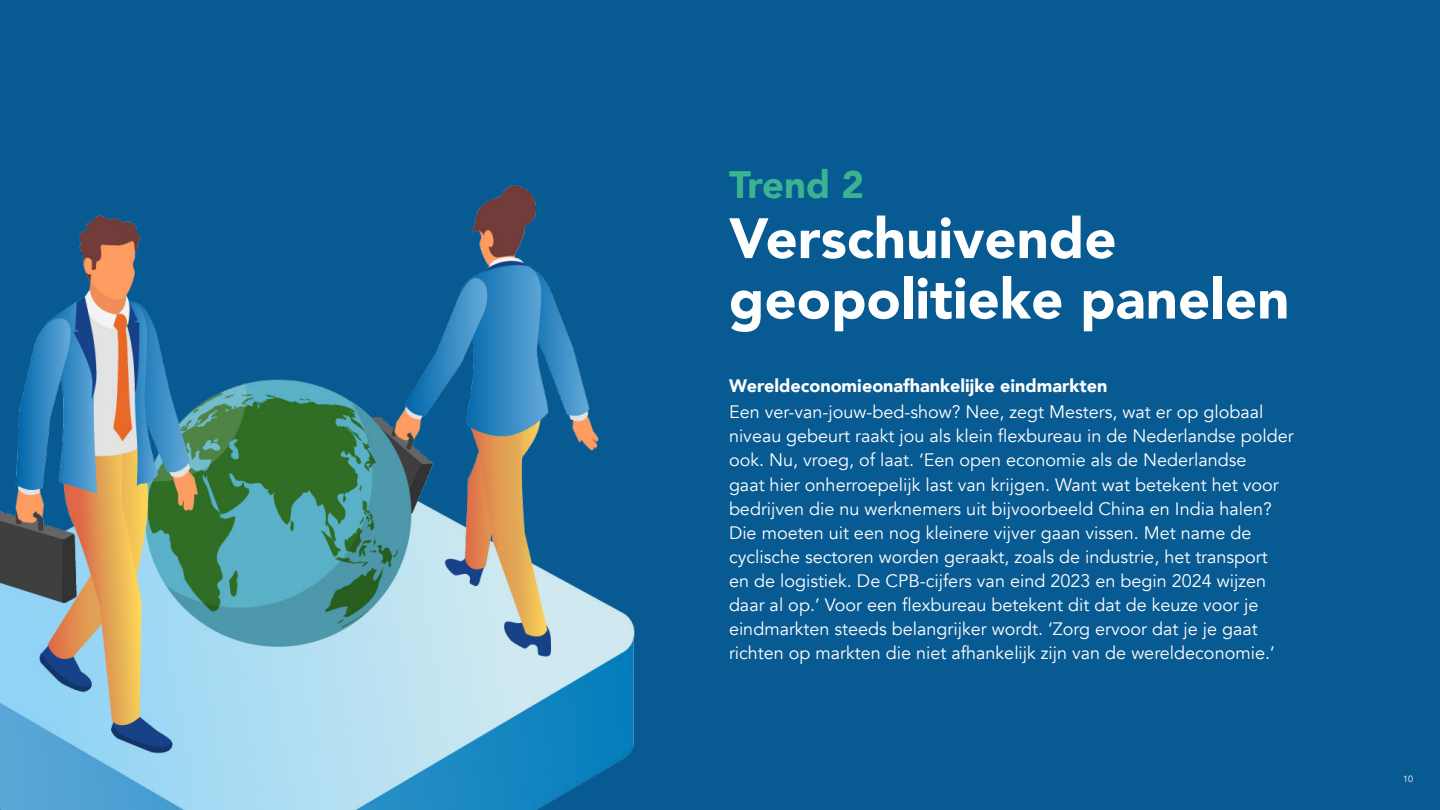
<style>
.page{position:relative;width:1440px;height:810px;background:#085a92}
.page>*{position:absolute;margin:0;border:0;box-sizing:border-box;transform-origin:0 0}
.t1{font:900 56.25px/60.4px "Avenir";color:#fff}
.t2{font:900 38.25px "Avenir";letter-spacing:-.01em;color:#3bb390}
.t3{font:18px/24.1px "Avenir";color:#fff}
.t4{font:900 18px "Avenir";color:#fff}
.t5{font:9px "Avenir";color:#fff}
</style>
<div class="page">
<img style="left:0;top:186px;width:634px;height:624px">
<h2 class="t2" style="left:729px;top:152px;width:137px">Trend 2</h2>
<h1 class="t1" style="left:729px;top:207px;width:562px">Verschuivende geopolitieke panelen</h1>
<p class="t4" style="left:729px;top:370px;width:380px">Wereldeconomieonafhankelijke eindmarkten</p>
<p class="t3" style="left:729px;top:400px;width:566px">Een ver-van-jouw-bed-show? Nee, zegt Mesters, wat er op globaal niveau gebeurt raakt jou als klein flexbureau in de Nederlandse polder ook. Nu, vroeg, of laat. ‘Een open economie als de Nederlandse<br>gaat hier onherroepelijk last van krijgen. Want wat betekent het voor bedrijven die nu werknemers uit bijvoorbeeld China en India halen?<br>Die moeten uit een nog kleinere vijver gaan vissen. Met name de cyclische sectoren worden geraakt, zoals de industrie, het transport<br>en de logistiek. De CPB-cijfers van eind 2023 en begin 2024 wijzen daar al op.’ Voor een flexbureau betekent dit dat de keuze voor je eindmarkten steeds belangrijker wordt. ‘Zorg ervoor dat je je gaat richten op markten die niet afhankelijk zijn van de wereldeconomie.’</p>
<p class="t5" style="left:1403px;top:773px;width:12px">10</p>
</div>
